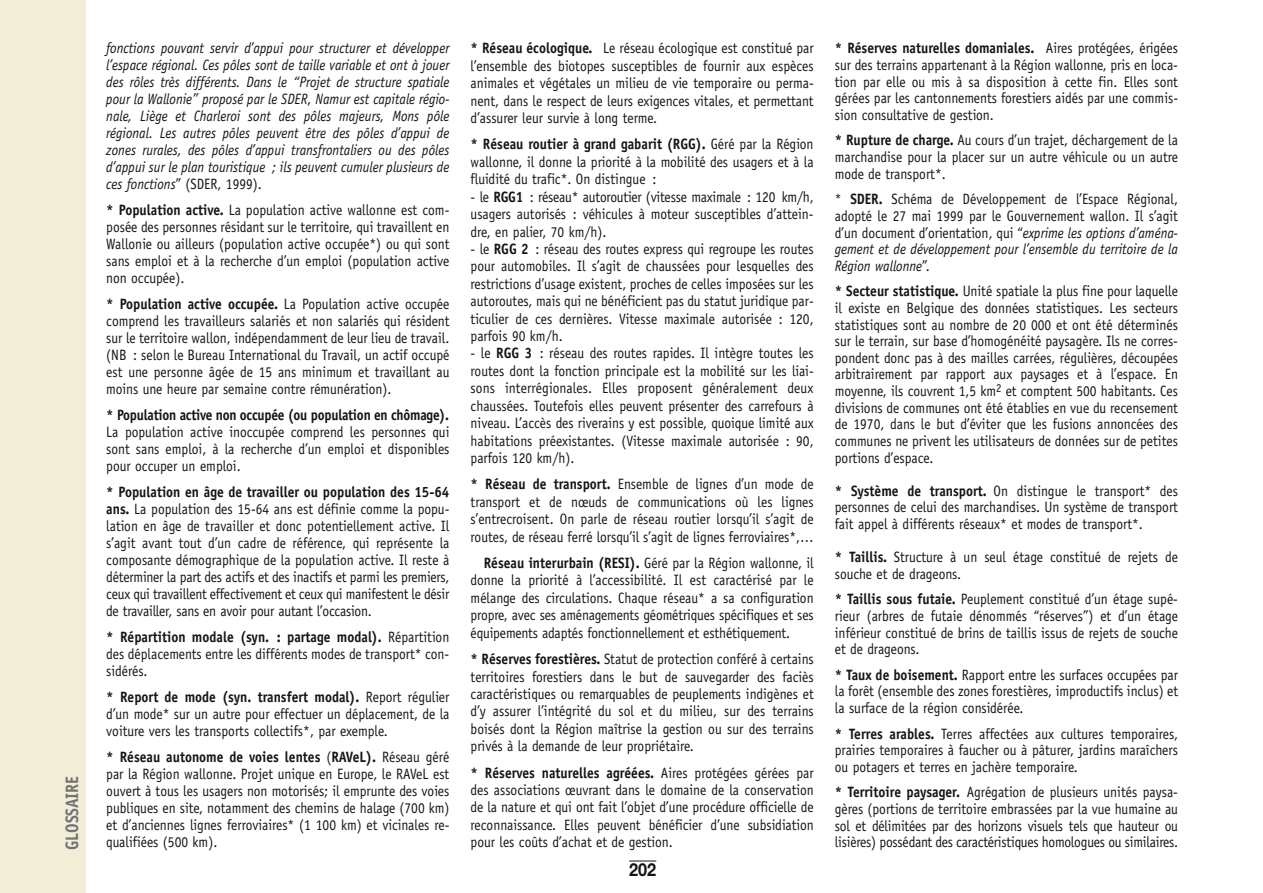
<style>
.page{position:relative;width:1263px;height:893px;background:#fff}
.page>*{position:absolute;margin:0;border:0;box-sizing:border-box;transform-origin:0 0}
.t1{font:700 18px "Officina Sans";color:#727274;scale:.9 1}
.t2{font:700 18px "Helvetica Neue";color:#141518;scale:.9 1}
.t3{font:15px/17.4px "Officina Sans";color:#141518;text-align:justify;scale:.9 1}
.t4{font:italic 15px/17px "Officina Sans";color:#141518;text-align:justify;scale:.9 1}
.t5{font:700 15px "Officina Sans";letter-spacing:-.015em;color:#141518;scale:.89 1}
.s1{font-style:normal}
.s2{font-weight:700}
.s3{font-style:italic}
</style>
<div class="page">
<div style="left:0;top:0;width:85px;height:893px;background:#f1edd7"></div>
<svg style="left:629px;top:861px;width:27px;height:1px"></svg>
<p class="t1" style="left:65px;top:850px;width:84px;rotate:-90deg">GLOSSAIRE</p>
<p class="t4" style="left:106px;top:41px;width:383px">fonctions pouvant servir d’appui pour structurer et développer l’espace régional. Ces pôles sont de taille variable et ont à jouer des rôles très différents. Dans le “Projet de structure spatiale pour la Wallonie” proposé par le SDER, Namur est capitale régio&shy;nale, Liège et Charleroi sont des pôles majeurs, Mons pôle régional. Les autres pôles peuvent être des pôles d’appui de zones rurales, des pôles d’appui transfrontaliers ou des pôles d’appui sur le plan touristique ; ils peuvent cumuler plusieurs de ces fonctions<span class="s1">” (SDER, 1999).</span></p>
<p class="t3" style="left:106px;top:203px;width:383px;line-height:17px"><span class="s2">* Population active.</span> La population active wallonne est com&shy;posée des personnes résidant sur le territoire, qui travaillent en Wallonie ou ailleurs (population active occupée*) ou qui sont sans emploi et à la recherche d’un emploi (population active non occupée).</p>
<p class="t3" style="left:106px;top:297px;width:383px;line-height:17px"><span class="s2">* Population active occupée.</span> La Population active occupée comprend les travailleurs salariés et non salariés qui résident sur le territoire wallon, indépendamment de leur lieu de travail. (NB : selon le Bureau International du Travail, un actif occupé est une personne âgée de 15 ans minimum et travaillant au moins une heure par semaine contre rémunération).</p>
<p class="t5" style="left:106px;top:410px;width:387px">* Population active non occupée (ou population en chômage).</p>
<p class="t3" style="left:106px;top:425px;width:383px;line-height:17px">La population active inoccupée comprend les personnes qui sont sans emploi, à la recherche d’un emploi et disponibles pour occuper un emploi.</p>
<p class="t3" style="left:106px;top:485px;width:383px;line-height:17px"><span class="s2">* Population en âge de travailler ou population des 15-64 ans.</span> La population des 15-64 ans est définie comme la popu&shy;lation en âge de travailler et donc potentiellement active. Il s’agit avant tout d’un cadre de référence, qui représente la composante démographique de la population active. Il reste à déterminer la part des actifs et des inactifs et parmi les premiers, ceux qui travaillent effectivement et ceux qui manifestent le désir de travailler, sans en avoir pour autant l’occasion.</p>
<p class="t3" style="left:106px;top:630px;width:383px;line-height:17px"><span class="s2">* Répartition modale (syn. : partage modal).</span> Répartition des déplacements entre les différents modes de transport* con&shy;sidérés.</p>
<p class="t3" style="left:106px;top:690px;width:383px;line-height:17px"><span class="s2">* Report de mode (syn. transfert modal).</span> Report régulier d’un mode* sur un autre pour effectuer un déplacement, de la voiture vers les transports collectifs*, par exemple.</p>
<p class="t3" style="left:106px;top:750px;width:383px;line-height:17px"><span class="s2">* Réseau autonome de voies lentes</span> (<span class="s2">RAVeL).</span> Réseau géré par la Région wallonne. Projet unique en Europe, le RAVeL est ouvert à tous les usagers non motorisés; il emprunte des voies publiques en site, notamment des chemins de halage (700 km) et d’anciennes lignes ferroviaires* (1 100 km) et vicinales re&shy;qualifiées (500 km).</p>
<p class="t3" style="left:471px;top:41px;width:383px"><span class="s2">* Réseau écologique.</span> Le réseau écologique est constitué par l’ensemble des biotopes susceptibles de fournir aux espèces animales et végétales un milieu de vie temporaire ou perma&shy;nent, dans le respect de leurs exigences vitales, et permettant d’assurer leur survie à long terme.</p>
<p class="t3" style="left:471px;top:137px;width:383px"><span class="s2">* Réseau routier à grand gabarit (RGG).</span> Géré par la Région wallonne, il donne la priorité à la mobilité des usagers et à la fluidité du trafic*. On distingue :</p>
<p class="t3" style="left:471px;top:189px;width:383px">- le <span class="s2">RGG1</span> : réseau* autoroutier (vitesse maximale : 120 km/h, usagers autorisés : véhicules à moteur susceptibles d’attein&shy;dre, en palier, 70 km/h).</p>
<p class="t3" style="left:471px;top:241px;width:383px">- le <span class="s2">RGG 2</span> : réseau des routes express qui regroupe les routes pour automobiles. Il s’agit de chaussées pour lesquelles des restrictions d’usage existent, proches de celles imposées sur les autoroutes, mais qui ne bénéficient pas du statut juridique par&shy;ticulier de ces dernières. Vitesse maximale autorisée : 120, parfois 90 km/h.</p>
<p class="t3" style="left:471px;top:346px;width:383px">- le <span class="s2">RGG 3</span> : réseau des routes rapides. Il intègre toutes les routes dont la fonction principale est la mobilité sur les liai&shy;sons interrégionales. Elles proposent généralement deux chaussées. Toutefois elles peuvent présenter des carrefours à niveau. L’accès des riverains y est possible, quoique limité aux habitations préexistantes. (Vitesse maximale autorisée : 90, parfois 120 km/h).</p>
<p class="t3" style="left:471px;top:477px;width:383px"><span class="s2">* Réseau de transport.</span> Ensemble de lignes d’un mode de transport et de nœuds de communications où les lignes s’entrecroisent. On parle de réseau routier lorsqu’il s’agit de routes, de réseau ferré lorsqu’il s’agit de lignes ferroviaires*,…</p>
<p class="t3" style="left:471px;top:555px;width:383px;text-indent:13px"><span class="s2">Réseau interurbain (RESI).</span> Géré par la Région wallonne, il donne la priorité à l’accessibilité. Il est caractérisé par le mélange des circulations. Chaque réseau* a sa configuration propre, avec ses aménagements géométriques spécifiques et ses équipements adaptés fonctionnellement et esthétiquement.</p>
<p class="t3" style="left:471px;top:652px;width:383px"><span class="s2">* Réserves forestières.</span> Statut de protection conféré à certains territoires forestiers dans le but de sauvegarder des faciès caractéristiques ou remarquables de peuplements indigènes et d’y assurer l’intégrité du sol et du milieu, sur des terrains boisés dont la Région maîtrise la gestion ou sur des terrains privés à la demande de leur propriétaire.</p>
<p class="t3" style="left:471px;top:765px;width:383px"><span class="s2">* Réserves naturelles agréées.</span> Aires protégées gérées par des associations œuvrant dans le domaine de la conservation de la nature et qui ont fait l’objet d’une procédure officielle de reconnaissance. Elles peuvent bénéficier d’une subsidiation pour les coûts d’achat et de gestion.</p>
<p class="t2" style="left:629px;top:863px;width:32px">202</p>
<p class="t3" style="left:835px;top:41px;width:383px;line-height:16.6px"><span class="s2">* Réserves naturelles domaniales.</span> Aires protégées, érigées sur des terrains appartenant à la Région wallonne, pris en loca&shy;tion par elle ou mis à sa disposition à cette fin. Elles sont gérées par les cantonnements forestiers aidés par une commis&shy;sion consultative de gestion.</p>
<p class="t3" style="left:835px;top:133px;width:383px;line-height:16.6px"><span class="s2">* Rupture de charge.</span> Au cours d’un trajet, déchargement de la marchandise pour la placer sur un autre véhicule ou un autre mode de transport*.</p>
<p class="t3" style="left:835px;top:192px;width:383px;line-height:16.6px">* <span class="s2">SDER.</span> Schéma de Développement de l’Espace Régional, adopté le 27 mai 1999 par le Gouvernement wallon. Il s’agit d’un document d’orientation, qui “<span class="s3">exprime les options d’aména&shy;gement et de développement pour l’ensemble du territoire de la Région wallonne</span>”.</p>
<p class="t3" style="left:835px;top:284px;width:383px;line-height:16.6px"><span class="s2">* Secteur statistique.</span> Unité spatiale la plus fine pour laquelle il existe en Belgique des données statistiques. Les secteurs statistiques sont au nombre de 20 000 et ont été déterminés sur le terrain, sur base d’homogénéité paysagère. Ils ne corres&shy;pondent donc pas à des mailles carrées, régulières, découpées arbitrairement par rapport aux paysages et à l’espace. En moyenne, ils couvrent 1,5 km<sup>2</sup> et comptent 500 habitants. Ces divisions de communes ont été établies en vue du recensement de 1970, dans le but d’éviter que les fusions annoncées des communes ne privent les utilisateurs de données sur de petites portions d’espace.</p>
<p class="t3" style="left:835px;top:483px;width:383px;line-height:16.6px"><span class="s2">* Système de transport.</span> On distingue le transport* des personnes de celui des marchandises. Un système de transport fait appel à différents réseaux* et modes de transport*.</p>
<p class="t3" style="left:835px;top:550px;width:383px;line-height:16.6px"><span class="s2">* Taillis.</span> Structure à un seul étage constitué de rejets de souche et de drageons.</p>
<p class="t3" style="left:835px;top:592px;width:383px;line-height:16.6px"><span class="s2">* Taillis sous futaie.</span> Peuplement constitué d’un étage supé&shy;rieur (arbres de futaie dénommés “réserves”) et d’un étage inférieur constitué de brins de taillis issus de rejets de souche et de drageons.</p>
<p class="t3" style="left:835px;top:667px;width:383px;line-height:16.6px"><span class="s2">* Taux de boisement.</span> Rapport entre les surfaces occupées par la forêt (ensemble des zones forestières, improductifs inclus) et la surface de la région considérée.</p>
<p class="t3" style="left:835px;top:726px;width:383px;line-height:16.6px"><span class="s2">* Terres arables.</span> Terres affectées aux cultures temporaires, prairies temporaires à faucher ou à pâturer, jardins maraîchers ou potagers et terres en jachère temporaire.</p>
<p class="t3" style="left:835px;top:785px;width:383px;line-height:16.6px"><span class="s2">* Territoire paysager.</span> Agrégation de plusieurs unités paysa&shy;gères (portions de territoire embrassées par la vue humaine au sol et délimitées par des horizons visuels tels que hauteur ou lisières) possédant des caractéristiques homologues ou similaires.</p>
</div>
